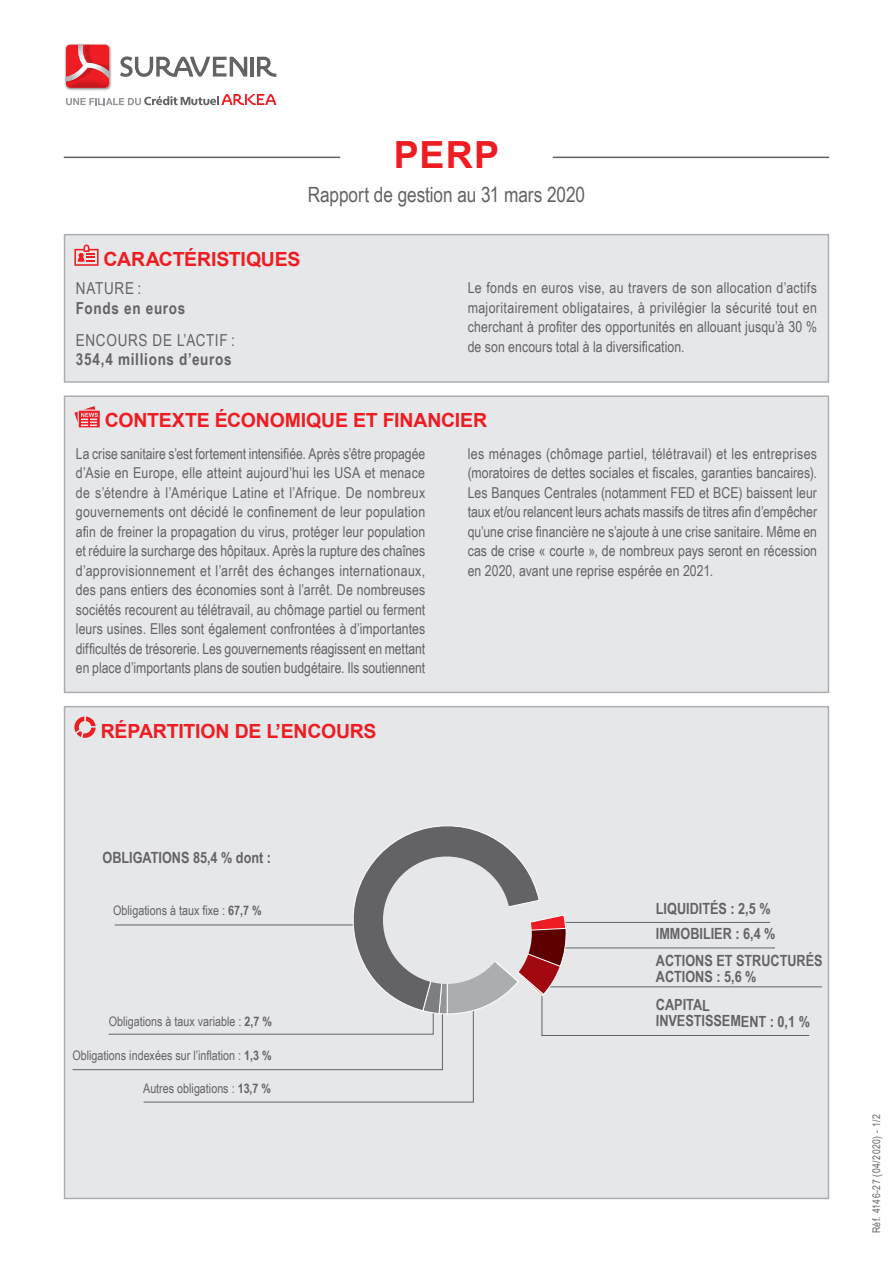
<style>
.page{position:relative;width:893px;height:1263px;background:#fff}
.page>*{position:absolute;margin:0;border:0;box-sizing:border-box;transform-origin:0 0}
.TITRES_NIVEAU_1_OK{font:700 37.5px "Arial";color:#ee1d23}
.SOUS-TITRE_FICHE{font:21px "Arial Narrow";letter-spacing:-.005em;color:#636366}
.titres_niveau_2_du_v{font:700 19.5px "Arial";letter-spacing:-.01em;color:#ee1d23}
.TITRES_NIVEAU_3{font:700 16.5px/19.5px "Arial Narrow";letter-spacing:.045em;color:#636366}
.t1{font:700 15.45px/15.8px "Arial Narrow";color:#636366}
.TEXTE_COURANT_PETIT{font:15px/19.5px "Arial Narrow";color:#636366;text-align:justify}
.t2{font:13.05px "Arial Narrow";color:#636366}
.renvois{font:10.5px "Arial Narrow";letter-spacing:.045em;color:#636366}
.s1{font-weight:400}
.s2{font-weight:700}
</style>
<div class="page">
<div style="left:64px;top:706px;width:765px;height:493px;background:#e6e7e9;border:2px solid #acadb1"></div>
<hr style="left:250px;top:57px;width:4px;height:20px;background:#636366">
<svg style="left:257px;top:57px;width:19px;height:20px"></svg>
<svg style="left:120px;top:56px;width:127px;height:21px"></svg>
<svg style="left:66px;top:94px;width:210px;height:11px"></svg>
<img style="left:64px;top:44px;width:48px;height:47px">
<svg style="left:66px;top:45px;width:43px;height:23px"></svg>
<img style="left:66px;top:68px;width:43px;height:20px">
<div style="left:65px;top:396px;width:763px;height:296px;background:#e6e7e9"></div>
<div style="left:64px;top:395px;width:765px;height:298px;border:2px solid #acadb1"></div>
<hr style="left:64px;top:157px;width:276px;height:1px;background:#636366">
<hr style="left:553px;top:157px;width:276px;height:1px;background:#636366">
<hr style="left:532px;top:986px;width:290px;height:1px;background:#636366">
<svg style="left:72px;top:825px;width:738px;height:278px"></svg>
<div style="left:383px;top:856px;width:127px;height:128px;background:#e6e7e9;border-radius:50%"></div>
<div style="left:65px;top:235px;width:763px;height:147px;background:#e6e7e9"></div>
<div style="left:64px;top:234px;width:765px;height:149px;border:2px solid #acadb1"></div>
<svg style="left:74px;top:406px;width:26px;height:21px"></svg>
<svg style="left:74px;top:244px;width:25px;height:22px"></svg>
<svg style="left:74px;top:716px;width:22px;height:22px"></svg>
<p class="TITRES_NIVEAU_1_OK" style="left:394px;top:130px;width:107px">PERP</p>
<p class="SOUS-TITRE_FICHE" style="left:308px;top:179px;width:279px">Rapport de gestion au 31 mars 2020</p>
<p class="titres_niveau_2_du_v" style="left:104px;top:246px;width:198px">CARACTÉRISTIQUES</p>
<p class="TITRES_NIVEAU_3" style="left:76px;top:278px;width:111px"><span class="s1">NATURE :<br></span>Fonds en euros</p>
<p class="TITRES_NIVEAU_3" style="left:76px;top:330px;width:160px"><span class="s1">ENCOURS DE L’ACTIF :<br></span>354,4 millions d’euros</p>
<p class="TEXTE_COURANT_PETIT" style="left:468px;top:277px;width:351px">Le fonds en euros vise, au travers de son allocation d’actifs majoritairement obligataires, à privilégier la sécurité tout en cherchant à profiter des opportunités en allouant jusqu’à 30 % de son encours total à la diversification.</p>
<p class="titres_niveau_2_du_v" style="left:105px;top:408px;width:384px">CONTEXTE ÉCONOMIQUE ET FINANCIER</p>
<p class="TEXTE_COURANT_PETIT" style="left:76px;top:443px;width:351px">La crise sanitaire s’est fortement intensifiée. Après s’être propagée d’Asie en Europe, elle atteint aujourd’hui les USA et menace de s’étendre à l’Amérique Latine et l’Afrique. De nombreux gouvernements ont décidé le confinement de leur population afin de freiner la propagation du virus, protéger leur population et réduire la surcharge des hôpitaux. Après la rupture des chaînes d’approvisionnement et l’arrêt des échanges internationaux, des pans entiers des économies sont à l’arrêt. De nombreuses sociétés recourent au télétravail, au chômage partiel ou ferment leurs usines. Elles sont également confrontées à d’importantes difficultés de trésorerie. Les gouvernements réagissent en mettant en place d’importants plans de soutien budgétaire. Ils soutiennent</p>
<p class="TEXTE_COURANT_PETIT" style="left:468px;top:443px;width:351px">les ménages (chômage partiel, télétravail) et les entreprises (moratoires de dettes sociales et fiscales, garanties bancaires).<br>Les Banques Centrales (notamment FED et BCE) baissent leur taux et/ou relancent leurs achats massifs de titres afin d’empêcher qu’une crise financière ne s’ajoute à une crise sanitaire. Même en cas de crise « courte », de nombreux pays seront en récession en 2020, avant une reprise espérée en 2021.</p>
<p class="titres_niveau_2_du_v" style="left:101px;top:718px;width:277px">RÉPARTITION DE L’ENCOURS</p>
<p class="t1" style="left:102px;top:848px;width:170px">OBLIGATIONS 85,4 % dont :</p>
<p class="t2" style="left:113px;top:901px;width:150px">Obligations à taux fixe : <span class="s2">67,7 %</span></p>
<p class="t2" style="left:109px;top:1012px;width:165px">Obligations à taux variable : <span class="s2">2,7 %</span></p>
<p class="t2" style="left:72px;top:1046px;width:201px">Obligations indexées sur l’inflation : <span class="s2">1,3 %</span></p>
<p class="t2" style="left:143px;top:1079px;width:130px">Autres obligations : <span class="s2">13,7 %</span></p>
<p class="t1" style="left:656px;top:895px;width:121px;line-height:25.5px">LIQUIDITÉS : 2,5 %<br>IMMOBILIER : 6,4 %</p>
<p class="t1" style="left:656px;top:952px;width:168px">ACTIONS ET STRUCTURÉS<br>ACTIONS : 5,6 %</p>
<p class="t1" style="left:656px;top:996px;width:156px">CAPITAL<br>INVESTISSEMENT : 0,1 %</p>
<p class="renvois" style="left:869px;top:1233px;width:120px;rotate:-90deg">Réf. 4146-27 (04/2020) - 1/2</p>
</div>
